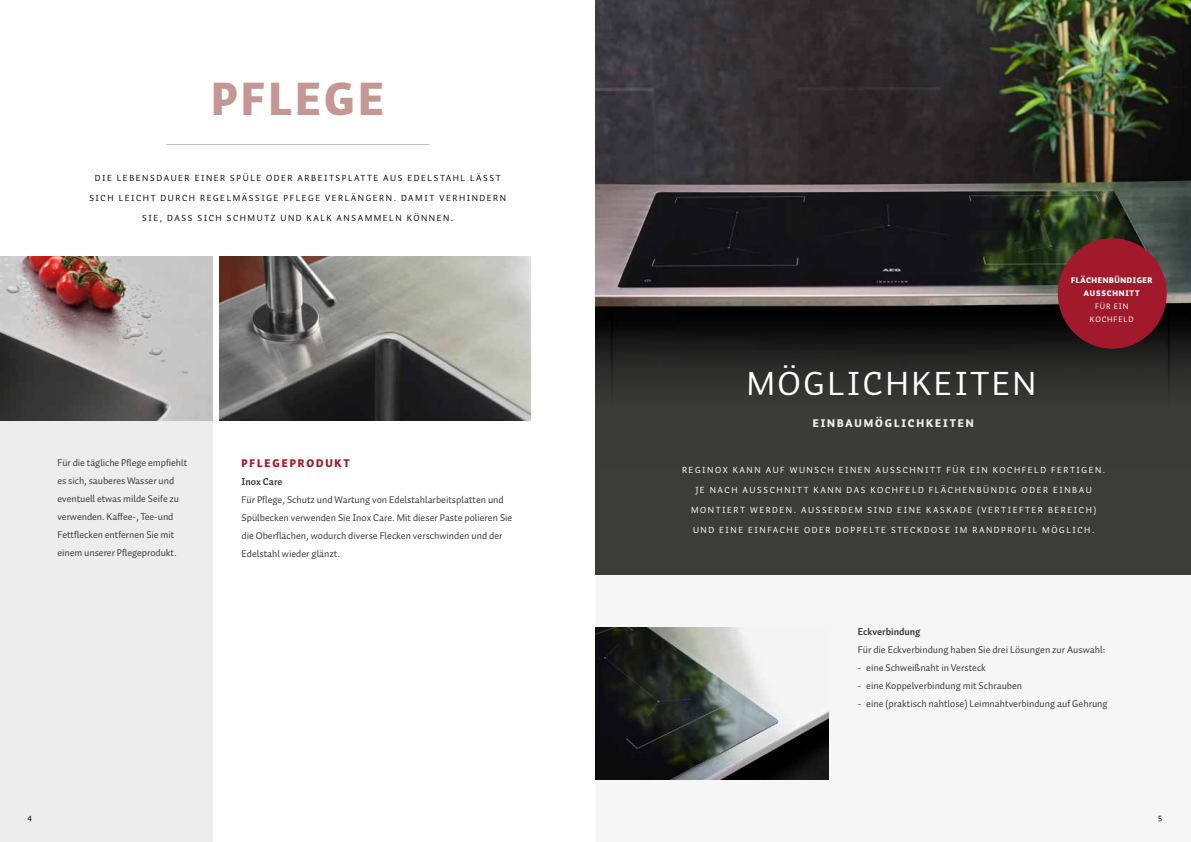
<style>
.page{position:relative;width:1191px;height:842px;background:#fff}
.page>*{position:absolute;margin:0;border:0;box-sizing:border-box;transform-origin:0 0}
.t1{font:900 46px "Auto Pro";letter-spacing:.075em;color:#c59793}
.t2{font:34px "Auto Pro";letter-spacing:.075em;color:#fff}
.t3{font:900 11px "Auto Pro";letter-spacing:.17em;color:#ededed}
.t4{font:900 11px "Auto Pro";letter-spacing:.17em;color:#a1192a}
.t5{font:10px/18px "Auto Pro";color:#3c3c3b}
.t6{font:700 10px "Auto Pro";color:#3c3c3b}
.t7{font:9px "Auto Pro";letter-spacing:.17em;color:#fff}
.t8{font:9px "Auto Pro";letter-spacing:.17em;color:#080a0a}
.t9{font:9px "Auto Pro";color:#000}
.t10{font:900 8px/13px "Auto Pro";letter-spacing:.07em;color:#fff;text-align:center}
.t11{font:8px/13px "Auto Pro";letter-spacing:.1em;color:#fff;text-align:center}
</style>
<div class="page">
<div style="left:0;top:420px;width:213px;height:422px;background:#ededed"></div>
<div style="left:595px;top:548px;width:596px;height:294px;background:#f6f6f6"></div>
<img style="left:595px;top:628px;width:233px;height:152px">
<hr style="left:166px;top:144px;width:263px;height:1px;background:#3e3c39">
<img style="left:0;top:256px;width:213px;height:164px">
<img style="left:220px;top:256px;width:310px;height:164px">
<div style="left:596px;top:0;width:595px;height:575px;background:#3c3c3b"></div>
<img style="left:596px;top:0;width:595px;height:396px">
<div style="left:1057px;top:238px;width:109px;height:111px;background:#a1192a;border-radius:50%"></div>
<h1 class="t1" style="left:212px;top:66px;width:174px">PFLEGE</h1>
<p class="t8" style="left:95px;top:172px;width:407px">DIE LEBENSDAUER EINER SPÜLE ODER ARBEITSPLATTE AUS EDELSTAHL LÄSST</p>
<p class="t8" style="left:89px;top:192px;width:418px">SICH LEICHT DURCH REGELMÄSSIGE PFLEGE VERLÄNGERN. DAMIT VERHINDERN</p>
<p class="t8" style="left:142px;top:212px;width:313px">SIE, DASS SICH SCHMUTZ UND KALK ANSAMMELN KÖNNEN.</p>
<p class="t5" style="left:57px;top:454px;width:131px">Für die tägliche Pflege empfiehlt es sich, sauberes Wasser und eventuell etwas milde Seife zu verwenden. Kaffee-, Tee-und<br>Fettflecken entfernen Sie mit einem unserer Pflegeprodukt.</p>
<p class="t4" style="left:241px;top:455px;width:110px">PFLEGEPRODUKT</p>
<p class="t6" style="left:241px;top:474px;width:42px">Inox Care</p>
<p class="t5" style="left:241px;top:490px;width:272px">Für Pflege, Schutz und Wartung von Edelstahlarbeitsplatten und Spülbecken verwenden Sie Inox Care. Mit dieser Paste polieren Sie die Oberflächen, wodurch diverse Flecken verschwinden und der Edelstahl wieder glänzt.</p>
<h2 class="t2" style="left:746px;top:360px;width:291px">MÖGLICHKEITEN</h2>
<p class="t3" style="left:812px;top:415px;width:162px">EINBAUMÖGLICHKEITEN</p>
<p class="t10" style="left:1071px;top:274px;width:83px">FLÄCHENBÜNDIGER<br>AUSSCHNITT</p>
<p class="t11" style="left:1090px;top:300px;width:45px">FÜR EIN<br>KOCHFELD</p>
<p class="t7" style="left:682px;top:463px;width:425px">REGINOX KANN AUF WUNSCH EINEN AUSSCHNITT FÜR EIN KOCHFELD FERTIGEN.</p>
<p class="t7" style="left:695px;top:483px;width:398px">JE NACH AUSSCHNITT KANN DAS KOCHFELD FLÄCHENBÜNDIG ODER EINBAU</p>
<p class="t7" style="left:691px;top:503px;width:406px">MONTIERT WERDEN. AUSSERDEM SIND EINE KASKADE (VERTIEFTER BEREICH)</p>
<p class="t7" style="left:693px;top:523px;width:403px">UND EINE EINFACHE ODER DOPPELTE STECKDOSE IM RANDPROFIL MÖGLICH.</p>
<p class="t6" style="left:857px;top:625px;width:64px">Eckverbindung</p>
<p class="t5" style="left:857px;top:641px;width:249px">Für die Eckverbindung haben Sie drei Lösungen zur Auswahl:</p>
<p class="t5" style="left:857px;top:659px;width:130px">- eine Schweißnaht in Versteck</p>
<p class="t5" style="left:857px;top:677px;width:166px">- eine Koppelverbindung mit Schrauben</p>
<p class="t5" style="left:857px;top:695px;width:251px">- eine (praktisch nahtlose) Leimnahtverbindung auf Gehrung</p>
<p class="t9" style="left:27px;top:811px;width:6px">4</p>
<p class="t9" style="left:1158px;top:811px;width:6px">5</p>
</div>
